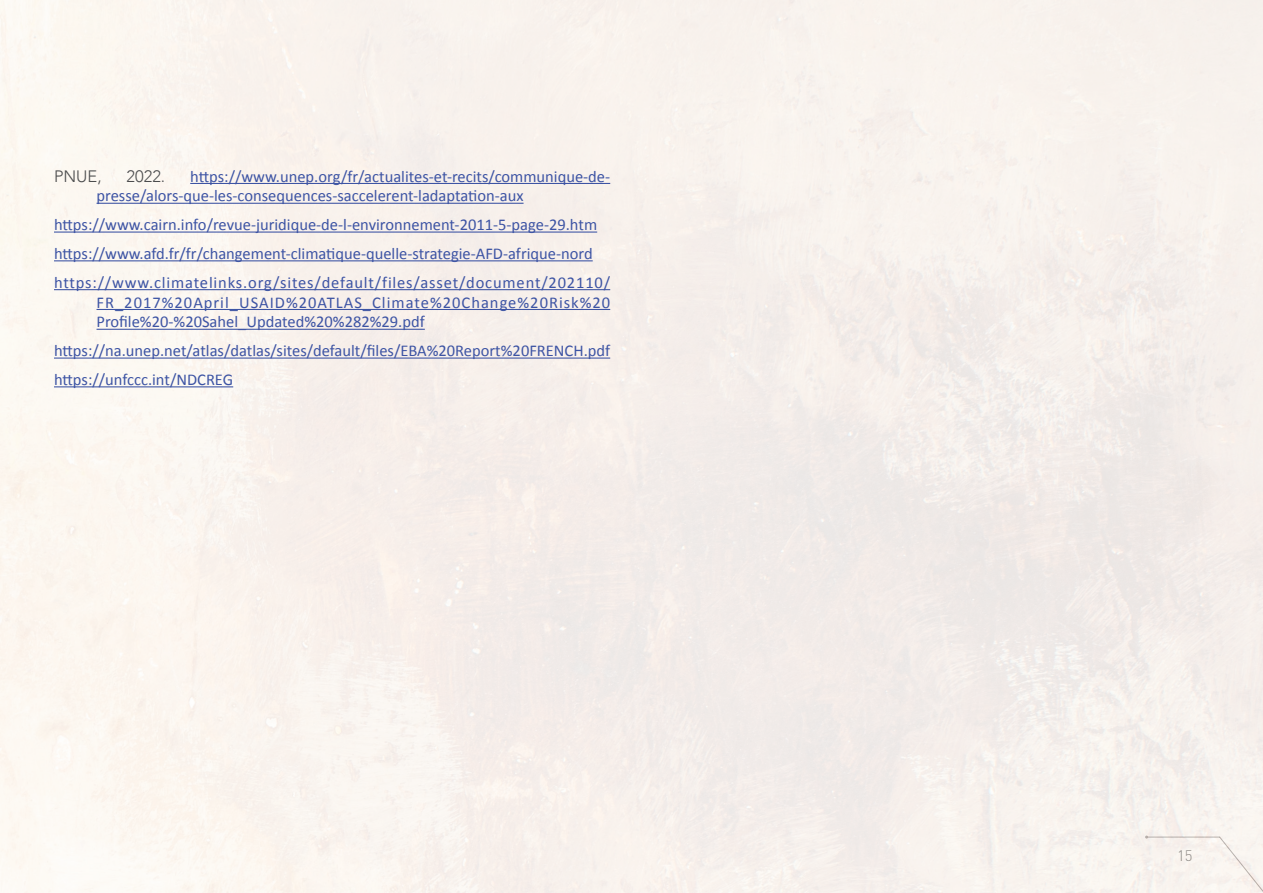
<style>
.page{position:relative;width:1263px;height:893px;background:#fff}
.page>*{position:absolute;margin:0;border:0;box-sizing:border-box;transform-origin:0 0}
.t1{font:16.5px/28.8px "Calibri";color:#3d54a4}
.t2{font:16.5px/19.8px "Calibri";letter-spacing:.06em;color:#3d54a4}
.t3{font:300 16.5px "Avenir";color:#4b4c4d}
.t4{font:300 15px "DIN Pro";color:#4b4c4d}
</style>
<div class="page">
<hr style="left:190px;top:183px;width:420px;height:1px;background:#3d54a4">
<hr style="left:97px;top:203px;width:426px;height:1px;background:#3d54a4">
<hr style="left:54px;top:232px;width:543px;height:1px;background:#3d54a4">
<hr style="left:54px;top:260px;width:539px;height:1px;background:#3d54a4">
<hr style="left:54px;top:289px;width:556px;height:1px;background:#3d54a4">
<hr style="left:97px;top:309px;width:513px;height:1px;background:#3d54a4">
<hr style="left:97px;top:329px;width:328px;height:1px;background:#3d54a4">
<hr style="left:54px;top:358px;width:556px;height:1px;background:#3d54a4">
<hr style="left:54px;top:386px;width:179px;height:1px;background:#3d54a4">
<p class="t1" style="left:97px;top:166px;width:515px;line-height:19.8px;text-indent:94px">https://www.unep.org/fr/actualites-et-recits/communique-de&shy;presse/alors-que-les-consequences-saccelerent-ladaptation-aux</p>
<p class="t1" style="left:54px;top:210px;width:558px">https://www.cairn.info/revue-juridique-de-l-environnement-2011-5-page-29.htm https://www.afd.fr/fr/changement-climatique-quelle-strategie-AFD-afrique-nord https://www.climatelinks.org/sites/default/files/asset/document/202110/</p>
<p class="t2" style="left:97px;top:292px;width:515px">FR_2017%20April_USAID%20ATLAS_Climate%20Change%20Risk%20<br>Profile%20-%20Sahel_Updated%20%282%29.pdf</p>
<p class="t1" style="left:54px;top:336px;width:558px">https://na.unep.net/atlas/datlas/sites/default/files/EBA%20Report%20FRENCH.pdf https://unfccc.int/NDCREG</p>
<p class="t3" style="left:54px;top:166px;width:49px">PNUE,</p>
<p class="t3" style="left:127px;top:166px;width:40px">2022.</p>
<p class="t4" style="left:1177px;top:845px;width:17px">15</p>
</div>
